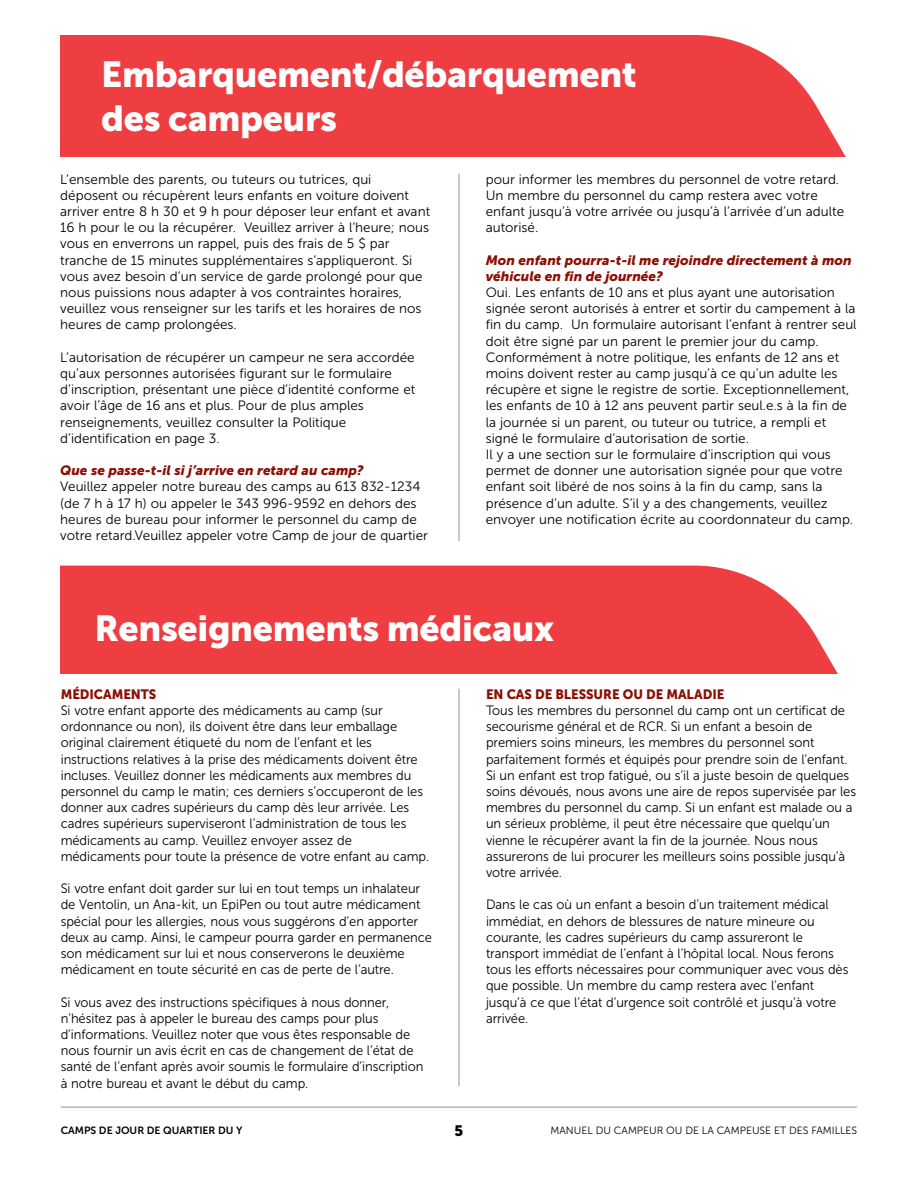
<style>
.page{position:relative;width:918px;height:1188px;background:#fff}
.page>*{position:absolute;margin:0;border:0;box-sizing:border-box;transform-origin:0 0}
.t1{font:36px/43.2px "Museo Sans 900";letter-spacing:-.01em;color:#fff}
.t2{font:15px "Museo Sans 900";color:#000}
.t3{font:13.5px/16.2px "Museo Sans 300";letter-spacing:-.005em;color:#000;scale:.96 1}
.t4{font:13.5px/16.2px "Museo Sans 300";letter-spacing:-.005em;color:#000}
.t5{font:italic 13.5px/16.2px "Museo Sans 900";color:#8b0f04}
.t6{font:13.5px "Museo Sans 900";letter-spacing:-.005em;color:#8b0f04;scale:.96 1}
.t7{font:10.5px "Museo Sans 300";color:#000}
.t8{font:10.5px "Museo Sans 700";color:#000}
</style>
<div class="page">
<div style="left:61px;top:566px;width:777px;height:107px;background:#ef3e42"></div>
<div style="left:61px;top:35px;width:785px;height:122px;background:#ef3e42"></div>
<hr style="left:61px;top:1107px;width:796px;height:1px;background:#939598">
<hr style="left:459px;top:689px;width:1px;height:397px;background:#939598">
<hr style="left:459px;top:174px;width:1px;height:367px;background:#939598">
<h1 class="t1" style="left:101px;top:53px;width:537px">Embarquement/débarquement des campeurs</h1>
<p class="t4" style="left:60px;top:171px;width:371px">L’ensemble des parents, ou tuteurs ou tutrices, qui déposent ou récupèrent leurs enfants en voiture doivent arriver entre 8 h 30 et 9 h pour déposer leur enfant et avant 16 h pour le ou la récupérer. Veuillez arriver à l’heure; nous vous en enverrons un rappel, puis des frais de 5 $ par tranche de 15 minutes supplémentaires s’appliqueront. Si vous avez besoin d’un service de garde prolongé pour que nous puissions nous adapter à vos contraintes horaires, veuillez vous renseigner sur les tarifs et les horaires de nos heures de camp prolongées.</p>
<p class="t4" style="left:60px;top:349px;width:357px">L’autorisation de récupérer un campeur ne sera accordée qu’aux personnes autorisées figurant sur le formulaire d’inscription, présentant une pièce d’identité conforme et avoir l’âge de 16 ans et plus. Pour de plus amples renseignements, veuillez consulter la Politique d’identification en page 3.</p>
<p class="t5" style="left:60px;top:462px;width:305px">Que se passe-t-il si j’arrive en retard au camp?</p>
<p class="t4" style="left:60px;top:479px;width:369px">Veuillez appeler notre bureau des camps au 613 832-1234 (de 7 h à 17 h) ou appeler le 343 996-9592 en dehors des heures de bureau pour informer le personnel du camp de votre retard.Veuillez appeler votre Camp de jour de quartier</p>
<p class="t4" style="left:486px;top:171px;width:360px">pour informer les membres du personnel de votre retard.<br>Un membre du personnel du camp restera avec votre enfant jusqu’à votre arrivée ou jusqu’à l’arrivée d’un adulte autorisé.</p>
<p class="t5" style="left:486px;top:252px;width:367px">Mon enfant pourra-t-il me rejoindre directement à mon véhicule en fin de journée?</p>
<p class="t4" style="left:486px;top:284px;width:372px">Oui. Les enfants de 10 ans et plus ayant une autorisation signée seront autorisés à entrer et sortir du campement à la fin du camp. Un formulaire autorisant l’enfant à rentrer seul doit être signé par un parent le premier jour du camp.<br>Conformément à notre politique, les enfants de 12 ans et moins doivent rester au camp jusqu’à ce qu’un adulte les récupère et signe le registre de sortie. Exceptionnellement, les enfants de 10 à 12 ans peuvent partir seul.e.s à la fin de la journée si un parent, ou tuteur ou tutrice, a rempli et signé le formulaire d’autorisation de sortie.<br>Il y a une section sur le formulaire d’inscription qui vous permet de donner une autorisation signée pour que votre enfant soit libéré de nos soins à la fin du camp, sans la présence d’un adulte. S’il y a des changements, veuillez envoyer une notification écrite au coordonnateur du camp.</p>
<h1 class="t1" style="left:94px;top:606px;width:461px">Renseignements médicaux</h1>
<p class="t6" style="left:61px;top:686px;width:101px">MÉDICAMENTS</p>
<p class="t3" style="left:61px;top:702px;width:385px">Si votre enfant apporte des médicaments au camp (sur ordonnance ou non), ils doivent être dans leur emballage original clairement étiqueté du nom de l’enfant et les instructions relatives à la prise des médicaments doivent être incluses. Veuillez donner les médicaments aux membres du personnel du camp le matin; ces derniers s’occuperont de les donner aux cadres supérieurs du camp dès leur arrivée. Les cadres supérieurs superviseront l’administration de tous les médicaments au camp. Veuillez envoyer assez de médicaments pour toute la présence de votre enfant au camp.</p>
<p class="t3" style="left:61px;top:880px;width:388px">Si votre enfant doit garder sur lui en tout temps un inhalateur de Ventolin, un Ana-kit, un EpiPen ou tout autre médicament spécial pour les allergies, nous vous suggérons d’en apporter deux au camp. Ainsi, le campeur pourra garder en permanence son médicament sur lui et nous conserverons le deuxième médicament en toute sécurité en cas de perte de l’autre.</p>
<p class="t3" style="left:61px;top:994px;width:379px">Si vous avez des instructions spécifiques à nous donner, n’hésitez pas à appeler le bureau des camps pour plus d’informations. Veuillez noter que vous êtes responsable de nous fournir un avis écrit en cas de changement de l’état de santé de l’enfant après avoir soumis le formulaire d’inscription à notre bureau et avant le début du camp.</p>
<p class="t6" style="left:486px;top:686px;width:250px">EN CAS DE BLESSURE OU DE MALADIE</p>
<p class="t3" style="left:486px;top:702px;width:387px">Tous les membres du personnel du camp ont un certificat de secourisme général et de RCR. Si un enfant a besoin de premiers soins mineurs, les membres du personnel sont parfaitement formés et équipés pour prendre soin de l’enfant.<br>Si un enfant est trop fatigué, ou s’il a juste besoin de quelques soins dévoués, nous avons une aire de repos supervisée par les membres du personnel du camp. Si un enfant est malade ou a un sérieux problème, il peut être nécessaire que quelqu’un vienne le récupérer avant la fin de la journée. Nous nous assurerons de lui procurer les meilleurs soins possible jusqu’à votre arrivée.</p>
<p class="t3" style="left:486px;top:897px;width:379px">Dans le cas où un enfant a besoin d’un traitement médical immédiat, en dehors de blessures de nature mineure ou courante, les cadres supérieurs du camp assureront le transport immédiat de l’enfant à l’hôpital local. Nous ferons tous les efforts nécessaires pour communiquer avec vous dès que possible. Un membre du camp restera avec l’enfant jusqu’à ce que l’état d’urgence soit contrôlé et jusqu’à votre arrivée.</p>
<p class="t8" style="left:61px;top:1125px;width:183px">CAMPS DE JOUR DE QUARTIER DU Y</p>
<p class="t2" style="left:455px;top:1123px;width:10px">5</p>
<p class="t7" style="left:551px;top:1125px;width:308px">MANUEL DU CAMPEUR OU DE LA CAMPEUSE ET DES FAMILLES</p>
</div>
